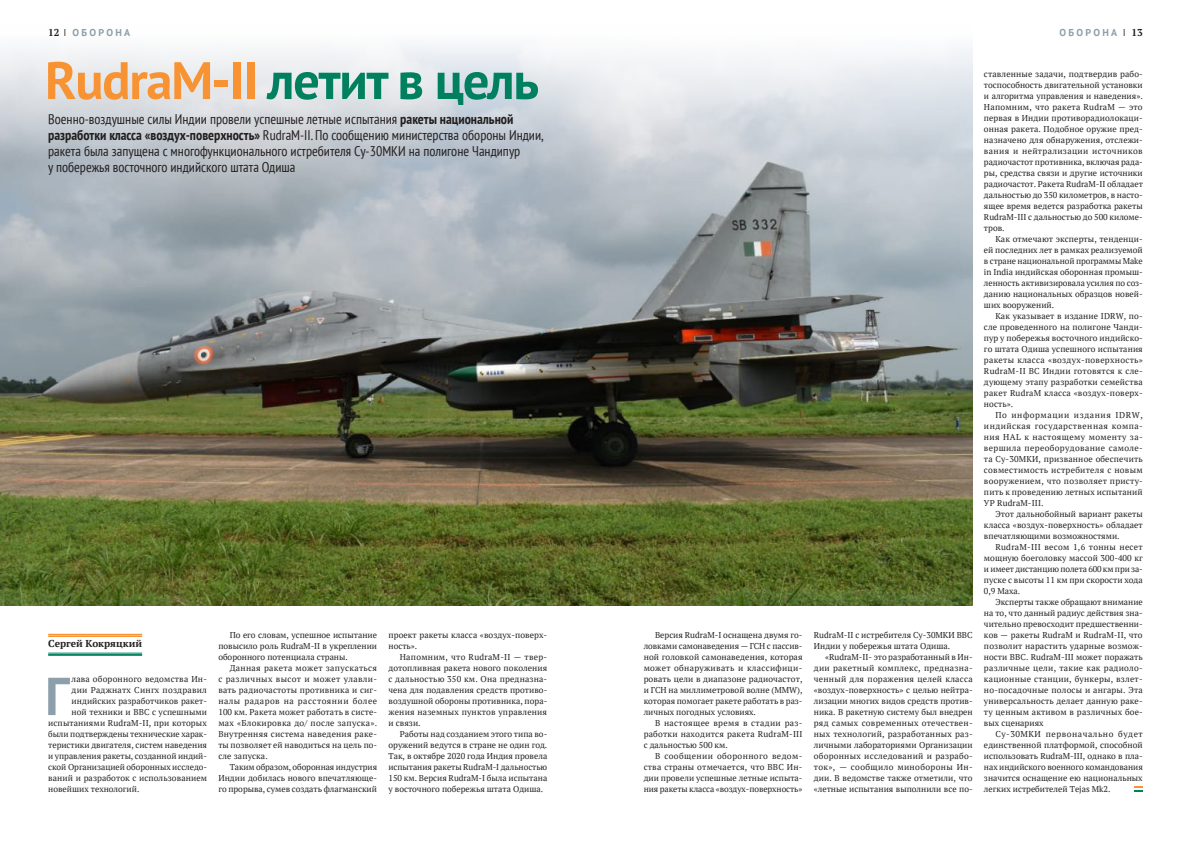
<style>
.page{position:relative;width:1191px;height:842px;background:#fff}
.page>*{position:absolute;margin:0;border:0;box-sizing:border-box;transform-origin:0 0}
.Bukva{font:700 53.4px "PT Sans";color:#8c9faa}
.TITLE_1{font:700 52.5px "PT Sans";letter-spacing:-.025em;color:#00805f}
.Lid{font:condensed 14px/16px "PT Sans";color:#231f20}
.t1{font:700 10px "PT Sans";letter-spacing:.23em;color:#8c9faa}
.Autor{font:700 10px "PT Serif";color:#231f20}
.TEXT{font:8.5px/11px "PT Serif";color:#231f20;text-align:justify}
.Bukva-2{font:8.5px "PT Serif";letter-spacing:.005em;color:#231f20}
.Bukva-3{font:8.5px "PT Serif";letter-spacing:.025em;color:#231f20}
.s1{font-family:"PT Serif";color:#231f20}
.s2{font-weight:400;font-stretch:condensed;color:#231f20}
.s3{color:#f79332}
.s4{font-weight:700}
</style>
<div class="page">
<hr style="left:48px;top:653px;width:94px;height:1px;background:#00805f">
<hr style="left:48px;top:654px;width:94px;height:2px;background:#00805f">
<hr style="left:48px;top:634px;width:94px;height:2px;background:#f79332">
<hr style="left:48px;top:636px;width:94px;height:1px;background:#f79332">
<svg style="left:1134px;top:786px;width:8px;height:6px"></svg>
<img style="left:0;top:43px;width:972px;height:562px">
<p class="t1" style="left:48px;top:26px;width:84px"><span class="s1">12</span> <span class="s2">I</span> ОБОРОНА</p>
<p class="TITLE_1" style="left:45px;top:46px;width:495px"><span class="s3">RudraM-II</span> летит в цель</p>
<p class="Lid" style="left:48px;top:111px;width:497px">Военно-воздушные силы Индии провели успешные летные испытания <span class="s4">ракеты национальной разработки класса «воздух-поверхность»</span> RudraM-II. По сообщению министерства обороны Индии, ракета была запущена с многофункционального истребителя Су-30МКИ на полигоне Чандипур<br>у побережья восточного индийского штата Одиша</p>
<p class="Autor" style="left:48px;top:637px;width:95px">Сергей Кокряцкий</p>
<p class="Bukva" style="left:45px;top:661px;width:26px">Г</p>
<p class="Bukva-2" style="left:72px;top:673px;width:137px">лава оборонного ведомства Ин-</p>
<p class="Bukva-3" style="left:72px;top:684px;width:137px">дии Раджнатх Сингх поздравил</p>
<p class="Bukva-2" style="left:72px;top:695px;width:137px">индийских разработчиков ракет-</p>
<p class="Bukva-2" style="left:72px;top:706px;width:137px">ной техники и ВВС с успешными</p>
<p class="Bukva-2" style="left:48px;top:717px;width:160px">испытаниями RudraM-II, при которых</p>
<p class="Bukva-2" style="left:48px;top:728px;width:160px">были подтверждены технические харак-</p>
<p class="Bukva-2" style="left:48px;top:739px;width:160px">теристики двигателя, систем наведения</p>
<p class="Bukva-2" style="left:48px;top:750px;width:160px">и управления ракеты, созданной индий-</p>
<p class="Bukva-2" style="left:48px;top:761px;width:160px">ской Организацией оборонных исследо-</p>
<p class="Bukva-2" style="left:48px;top:772px;width:160px">ваний и разработок с использованием</p>
<p class="Bukva-2" style="left:48px;top:783px;width:93px">новейших технологий.</p>
<p class="TEXT" style="left:218px;top:629px;width:160px;text-indent:11px">По его словам, успешное испытание повысило роль RudraM-II в укреплении оборонного потенциала страны.</p>
<p class="TEXT" style="left:218px;top:662px;width:160px;text-indent:11px">Данная ракета может запускаться с различных высот и может улавли&shy;вать радиочастоты противника и сиг&shy;налы радаров на расстоянии более 100 км. Ракета может работать в систе&shy;мах «Блокировка до/ после запуска».<br>Внутренняя система наведения раке&shy;ты позволяет ей наводиться на цель по&shy;сле запуска.</p>
<p class="TEXT" style="left:218px;top:761px;width:160px;text-indent:11px">Таким образом, оборонная индустрия Индии добилась нового впечатляюще&shy;го прорыва, сумев создать флагманский</p>
<p class="TEXT" style="left:388px;top:629px;width:160px">проект ракеты класса «воздух-поверх&shy;ность».</p>
<p class="TEXT" style="left:388px;top:651px;width:160px;text-indent:11px">Напомним, что RudraM-II — твер&shy;дотопливная ракета нового поколения с дальностью 350 км. Она предназна&shy;чена для подавления средств противо&shy;воздушной обороны противника, пора&shy;жения наземных пунктов управления и связи.</p>
<p class="TEXT" style="left:388px;top:728px;width:160px;text-indent:11px">Работы над созданием этого типа во&shy;оружений ведутся в стране не один год.<br>Так, в октябре 2020 года Индия провела испытания ракеты RudraM-I дальностью 150 км. Версия RudraM-I была испытана у восточного побережья штата Одиша.</p>
<p class="t1" style="left:1059px;top:26px;width:85px">ОБОРОНА <span class="s2">I</span> <span class="s1">13</span></p>
<p class="TEXT" style="left:643px;top:629px;width:160px;text-indent:11px">Версия RudraM-I оснащена двумя го&shy;ловками самонаведения — ГСН с пассив&shy;ной головкой самонаведения, которая может обнаруживать и классифици&shy;ровать цели в диапазоне радиочастот, и ГСН на миллиметровой волне (MMW), которая помогает ракете работать в раз&shy;личных погодных условиях.</p>
<p class="TEXT" style="left:643px;top:717px;width:160px;text-indent:11px">В настоящее время в стадии раз&shy;работки находится ракета RudraM-III с дальностью 500 км.</p>
<p class="TEXT" style="left:643px;top:750px;width:160px;text-indent:11px">В сообщении оборонного ведом&shy;ства страны отмечается, что ВВС Ин&shy;дии провели успешные летные испыта&shy;ния ракеты класса «воздух-поверхность»</p>
<p class="TEXT" style="left:814px;top:629px;width:160px">RudraM-II с истребителя Су-30МКИ ВВС<br>Индии у побережья штата Одиша.</p>
<p class="TEXT" style="left:814px;top:651px;width:160px;text-indent:11px">«RudraM-II- это разработанный в Ин&shy;дии ракетный комплекс, предназна&shy;ченный для поражения целей класса «воздух-поверхность» с целью нейтра&shy;лизации многих видов средств против&shy;ника. В ракетную систему был внедрен ряд самых современных отечествен&shy;ных технологий, разработанных раз&shy;личными лабораториями Организации оборонных исследований и разрабо&shy;ток», — сообщило минобороны Ин&shy;дии. В ведомстве также отметили, что «летные испытания выполнили все по-</p>
<p class="TEXT" style="left:984px;top:68px;width:160px">ставленные задачи, подтвердив рабо&shy;тоспособность двигательной установки и алгоритма управления и наведения».<br>Напомним, что ракета RudraМ — это первая в Индии противорадиолокаци&shy;онная ракета. Подобное оружие пред&shy;назначено для обнаружения, отслежи&shy;вания и нейтрализации источников радиочастот противника, включая рада&shy;ры, средства связи и другие источники радиочастот. Ракета RudraM-II обладает дальностью до 350 километров, в насто&shy;ящее время ведется разработка ракеты RudraM-III с дальностью до 500 киломе&shy;тров.</p>
<p class="TEXT" style="left:984px;top:233px;width:160px;text-indent:11px">Как отмечают эксперты, тенденци&shy;ей последних лет в рамках реализуемой в стране национальной программы Make in India индийская оборонная промыш&shy;ленность активизировала усилия по соз&shy;данию национальных образцов новей&shy;ших вооружений.</p>
<p class="TEXT" style="left:984px;top:310px;width:160px;text-indent:11px">Как указывает в издание IDRW, по&shy;сле проведенного на полигоне Чанди&shy;пур у побережья восточного индийско&shy;го штата Одиша успешного испытания ракеты класса «воздух-поверхность» RudraM-II ВС Индии готовятся к сле&shy;дующему этапу разработки семейства ракет RudraM класса «воздух-поверх&shy;ность».</p>
<p class="TEXT" style="left:984px;top:409px;width:160px;text-indent:11px">По информации издания IDRW, индийская государственная компа&shy;ния HAL к настоящему моменту за&shy;вершила переоборудование самоле&shy;та Су-30МКИ, призванное обеспечить совместимость истребителя с новым вооружением, что позволяет присту&shy;пить к проведению летных испытаний УР RudraM-III.</p>
<p class="TEXT" style="left:984px;top:508px;width:160px;text-indent:11px">Этот дальнобойный вариант ракеты класса «воздух-поверхность» обладает впечатляющими возможностями.</p>
<p class="TEXT" style="left:984px;top:541px;width:160px;text-indent:11px">RudraM-III весом 1,6 тонны несет мощную боеголовку массой 300‑400 кг и имеет дистанцию полета 600 км при за&shy;пуске с высоты 11 км при скорости хода 0,9 Маха.</p>
<p class="TEXT" style="left:984px;top:596px;width:160px;text-indent:11px">Эксперты также обращают внимание на то, что данный радиус действия зна&shy;чительно превосходит предшественни&shy;ков — ракеты RudraM и RudraM-II, что позволит нарастить ударные возмож&shy;ности ВВС. RudraM-III может поражать различные цели, такие как радиоло&shy;кационные станции, бункеры, взлет&shy;но-посадочные полосы и ангары. Эта универсальность делает данную раке&shy;ту ценным активом в различных бое&shy;вых сценариях</p>
<p class="TEXT" style="left:984px;top:728px;width:160px;text-indent:11px">Су-30МКИ первоначально будет единственной платформой, способной использовать RudraM-III, однако в пла&shy;нах индийского военного командования значится оснащение ею национальных легких истребителей Tejas Mk2.</p>
</div>
